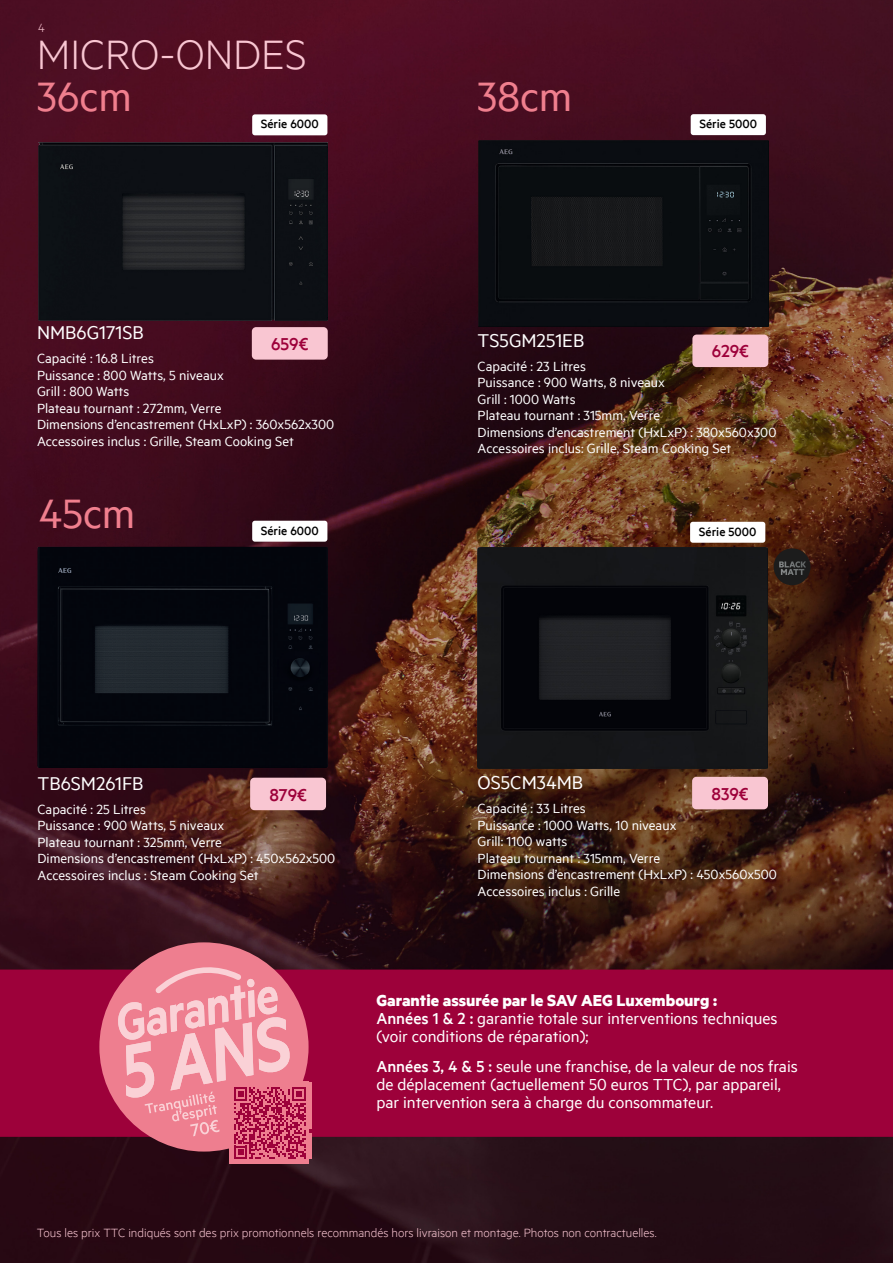
<style>
.page{position:relative;width:893px;height:1263px;background:#fff}
.page>*{position:absolute;margin:0;border:0;box-sizing:border-box;transform-origin:0 0}
.t1{font:46.5px "Metric";color:#f07f8e}
.t2{font:300 46.5px "Metric";color:#f9c6d2}
.t3{font:21px "Metric";color:#fff}
.t4{font:500 19.5px "Metric";color:#9d013a}
.t5{font:18px/18px "Metric";color:#fff}
.t6{font:15px/16.5px "Metric";color:#fff}
.t7{font:300 13.5px "Metric";color:#f9c6d2}
.t8{font:500 13.5px "Metric";color:#000}
.s1{font-weight:700}
.s2{font-weight:500}
</style>
<div class="page">
<img style="left:0;top:0;width:893px;height:1263px">
<img style="left:38px;top:142px;width:289px;height:178px">
<div style="left:0;top:969px;width:893px;height:168px;background:#9d013a"></div>
<div style="left:252px;top:114px;width:75px;height:21px;background:#fff;border-radius:3px"></div>
<div style="left:229px;top:1136px;width:13px;height:27px;background:#ee7e8f"></div>
<div style="left:242px;top:1151px;width:12px;height:12px;background:#ee7e8f"></div>
<div style="left:252px;top:1151px;width:12px;height:12px;background:#ee7e8f"></div>
<div style="left:262px;top:1148px;width:12px;height:15px;background:#ee7e8f"></div>
<div style="left:274px;top:1148px;width:12px;height:15px;background:#ee7e8f"></div>
<div style="left:279px;top:1148px;width:12px;height:15px;background:#ee7e8f"></div>
<div style="left:291px;top:1148px;width:13px;height:15px;background:#ee7e8f"></div>
<div style="left:296px;top:1148px;width:13px;height:15px;background:#ee7e8f"></div>
<div style="left:299px;top:1082px;width:12px;height:14px;background:#ee7e8f"></div>
<div style="left:299px;top:1091px;width:12px;height:18px;background:#ee7e8f"></div>
<div style="left:299px;top:1109px;width:12px;height:12px;background:#ee7e8f"></div>
<div style="left:299px;top:1114px;width:12px;height:15px;background:#ee7e8f"></div>
<div style="left:299px;top:1134px;width:12px;height:12px;background:#ee7e8f"></div>
<div style="left:299px;top:1144px;width:12px;height:14px;background:#ee7e8f"></div>
<svg style="left:99px;top:942px;width:210px;height:217px;background:#d07083"></svg>
<img style="left:479px;top:141px;width:289px;height:186px">
<div style="left:691px;top:114px;width:75px;height:21px;background:#fff;border-radius:3px"></div>
<img style="left:37px;top:547px;width:291px;height:221px">
<div style="left:252px;top:521px;width:75px;height:21px;background:#fff;border-radius:3px"></div>
<div style="left:250px;top:778px;width:76px;height:32px;background:#f9c6d2;border-radius:4px"></div>
<div style="left:252px;top:327px;width:76px;height:33px;background:#f9c6d2;border-radius:4px"></div>
<div style="left:692px;top:335px;width:76px;height:32px;background:#f9c6d2;border-radius:4px"></div>
<img style="left:478px;top:547px;width:289px;height:221px">
<div style="left:690px;top:522px;width:75px;height:21px;background:#fff;border-radius:3px"></div>
<div style="left:692px;top:777px;width:76px;height:32px;background:#f9c6d2;border-radius:4px"></div>
<div style="left:774px;top:548px;width:36px;height:37px;background:#1c1c1c;border-radius:50%"></div>
<svg style="left:779px;top:561px;width:27px;height:14px"></svg>
<p class="t7" style="left:38px;top:20px;width:8px">4</p>
<h1 class="t2" style="left:37px;top:27px;width:272px">MICRO-ONDES</h1>
<h1 class="t1" style="left:37px;top:69px;width:96px">36cm</h1>
<p class="t8" style="left:261px;top:116px;width:60px">Série 6000</p>
<h2 class="t3" style="left:37px;top:321px;width:108px">NMB6G171SB</h2>
<p class="t6" style="left:37px;top:350px;width:299px">Capacité : 16.8 Litres<br>Puissance : 800 Watts, 5 niveaux<br>Grill : 800 Watts<br>Plateau tournant : 272mm, Verre<br>Dimensions d’encastrement (HxLxP) : 360x562x300<br>Accessoires inclus : Grille, Steam Cooking Set</p>
<h3 class="t4" style="left:271px;top:333px;width:39px">659€</h3>
<h1 class="t1" style="left:39px;top:486px;width:98px">45cm</h1>
<p class="t8" style="left:261px;top:523px;width:60px">Série 6000</p>
<h1 class="t1" style="left:477px;top:69px;width:97px">38cm</h1>
<p class="t8" style="left:699px;top:116px;width:59px">Série 5000</p>
<h2 class="t3" style="left:478px;top:328px;width:108px">TS5GM251EB</h2>
<p class="t6" style="left:478px;top:357px;width:300px">Capacité : 23 Litres<br>Puissance : 900 Watts, 8 niveaux<br>Grill : 1000 Watts<br>Plateau tournant : 315mm, Verre<br>Dimensions d’encastrement (HxLxP) : 380x560x300<br>Accessoires inclus: Grille, Steam Cooking Set</p>
<h3 class="t4" style="left:712px;top:340px;width:39px">629€</h3>
<p class="t8" style="left:699px;top:524px;width:59px">Série 5000</p>
<h2 class="t3" style="left:38px;top:771px;width:107px">TB6SM261FB</h2>
<p class="t6" style="left:38px;top:800px;width:299px">Capacité : 25 Litres<br>Puissance : 900 Watts, 5 niveaux<br>Plateau tournant : 325mm, Verre<br>Dimensions d’encastrement (HxLxP) : 450x562x500<br>Accessoires inclus : Steam Cooking Set</p>
<h3 class="t4" style="left:269px;top:783px;width:39px">879€</h3>
<h2 class="t3" style="left:478px;top:770px;width:107px">OS5CM34MB</h2>
<p class="t6" style="left:478px;top:800px;width:301px">Capacité : 33 Litres<br>Puissance : 1000 Watts, 10 niveaux<br>Grill: 1100 watts<br>Plateau tournant : 315mm, Verre<br>Dimensions d’encastrement (HxLxP) : 450x560x500<br>Accessoires inclus : Grille</p>
<h3 class="t4" style="left:711px;top:782px;width:39px">839€</h3>
<p class="t5" style="left:376px;top:990px;width:403px"><span class="s1">Garantie assurée par le SAV AEG Luxembourg :<br></span><span class="s2">Années 1 &amp; 2 :</span> garantie totale sur interventions techniques (voir conditions de réparation);</p>
<p class="t5" style="left:376px;top:1057px;width:423px"><span class="s2">Années 3, 4 &amp; 5 :</span> seule une franchise, de la valeur de nos frais de déplacement (actuellement 50 euros TTC), par appareil, par intervention sera à charge du consommateur.</p>
<p class="t7" style="left:37px;top:1225px;width:621px">Tous les prix TTC indiqués sont des prix promotionnels recommandés hors livraison et montage. Photos non contractuelles.</p>
</div>
